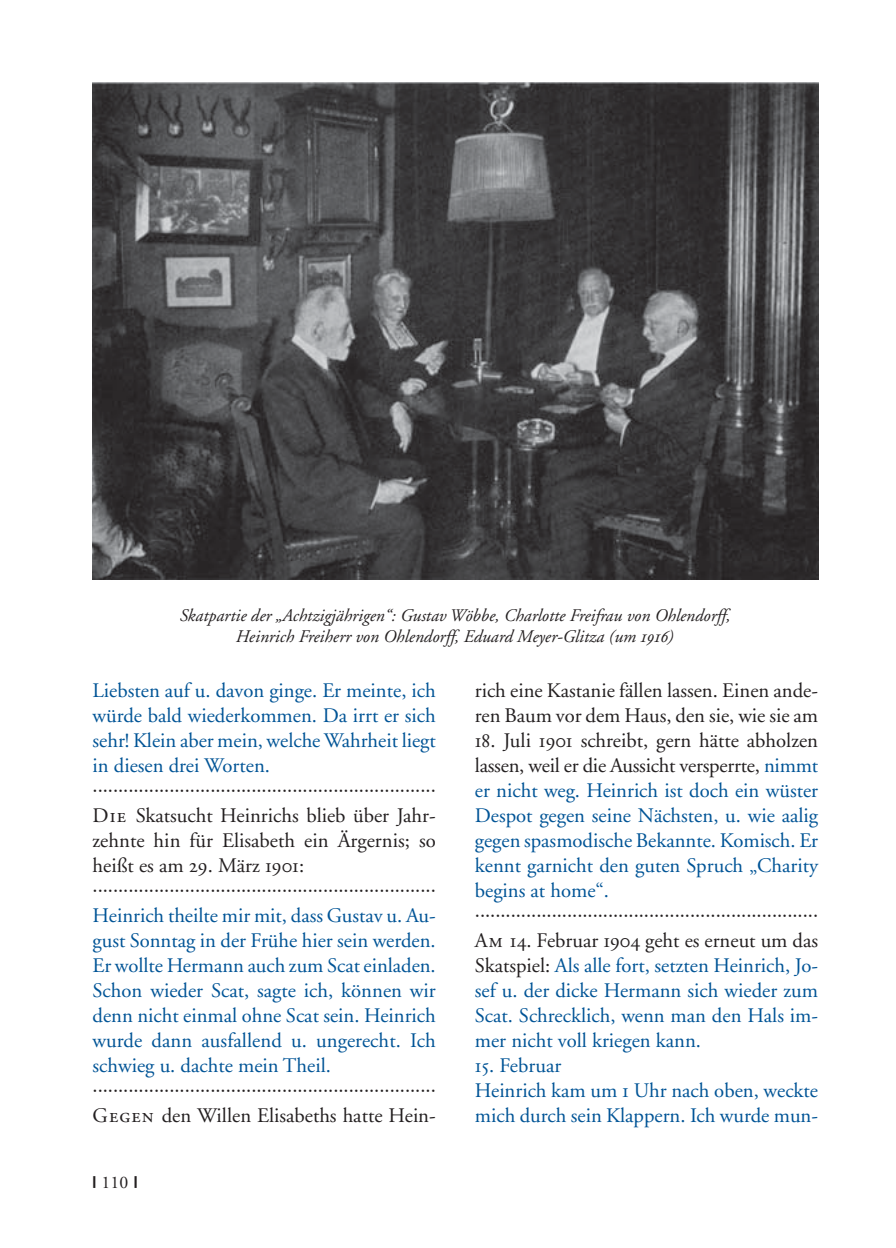
<style>
.page{position:relative;width:896px;height:1248px;background:#fff}
.page>*{position:absolute;margin:0;border:0;box-sizing:border-box;transform-origin:0 0}
.t1{font:20.6px/25px "Adobe Garamond";color:#005496;text-align:justify}
.t2{font:20.6px/27px "Adobe Garamond";color:#231f20}
.t3{font:italic 17.8px/21.2px "Adobe Garamond";color:#231f20;text-align:center}
.t4{font:17.8px "Adobe Garamond";color:#231f20}
.s1{font-family:"Adobe Garamond Exp"}
.s2{font-family:"Adobe Garamond Regular SC"}
.s3{font-family:"Adobe Garamond Regular SC";color:#231f20}
.s4{color:#231f20}
</style>
<div class="page">
<img style="left:93px;top:83px;width:725px;height:497px">
<p class="t3" style="left:180px;top:606px;width:552px">Skatpartie der „Achtzigjährigen“: Gustav Wöbbe, Charlotte Freifrau von Ohlendorff,<br>Heinrich Freiherr von Ohlendorff, Eduard Meyer-Glitza (um <span class="s1">1916</span>)</p>
<p class="t1" style="left:93px;top:680px;width:345px">Liebsten auf u. davon ginge. Er meinte, ich würde bald wiederkommen. Da irrt er sich sehr! Klein aber mein, welche Wahrheit liegt in diesen drei Worten.</p>
<p class="t2" style="left:93px;top:777px;width:345px">···································································<br><span class="s2">Die</span> Skatsucht Heinrichs blieb über Jahr-</p>
<p class="t2" style="left:93px;top:830px;width:345px;line-height:25px">zehnte hin für Elisabeth ein Ärgernis; so heißt es am <span class="s2">29.</span> März <span class="s2">1901</span>:</p>
<p class="t2" style="left:93px;top:877px;width:345px">···································································</p>
<p class="t1" style="left:93px;top:905px;width:345px">Heinrich theilte mir mit, dass Gustav u. Au&shy;gust Sonntag in der Frühe hier sein werden.<br>Er wollte Hermann auch zum Scat einladen.<br>Schon wieder Scat, sagte ich, können wir denn nicht einmal ohne Scat sein. Heinrich wurde dann ausfallend u. ungerecht. Ich schwieg u. dachte mein Theil.</p>
<p class="t2" style="left:93px;top:1077px;width:345px">···································································<br><span class="s2">Gegen</span> den Willen Elisabeths hatte Hein-</p>
<p class="t4" style="left:91px;top:1175px;width:49px"><sup>|</sup>110 <sup>|</sup></p>
<p class="t2" style="left:475px;top:680px;width:345px;line-height:25px">rich eine Kastanie fällen lassen. Einen ande&shy;ren Baum vor dem Haus, den sie, wie sie am</p>
<p class="t1" style="left:475px;top:730px;width:345px"><span class="s3">18</span><span class="s4">. Juli</span> <span class="s3">1901</span> <span class="s4">schreibt, gern hätte abholzen lassen, weil er die Aussicht versperrte,</span> nimmt er nicht weg. Heinrich ist doch ein wüster Despot gegen seine Nächsten, u. wie aalig gegen spasmodische Bekannte. Komisch. Er kennt garnicht den guten Spruch „Charity begins at home“.</p>
<p class="t2" style="left:475px;top:902px;width:345px">···································································<br><span class="s2">Am 14.</span> Februar <span class="s2">1904</span> geht es erneut um das</p>
<p class="t1" style="left:475px;top:955px;width:345px"><span class="s4">Skatspiel:</span> Als alle fort, setzten Heinrich, Jo&shy;sef u. der dicke Hermann sich wieder zum Scat. Schrecklich, wenn man den Hals im&shy;mer nicht voll kriegen kann.</p>
<p class="t1" style="left:475px;top:1055px;width:345px;text-align:left"><span class="s2">15.</span> Februar<br>Heinrich kam um <span class="s2">1</span> Uhr nach oben, weckte mich durch sein Klappern. Ich wurde mun-</p>
</div>
